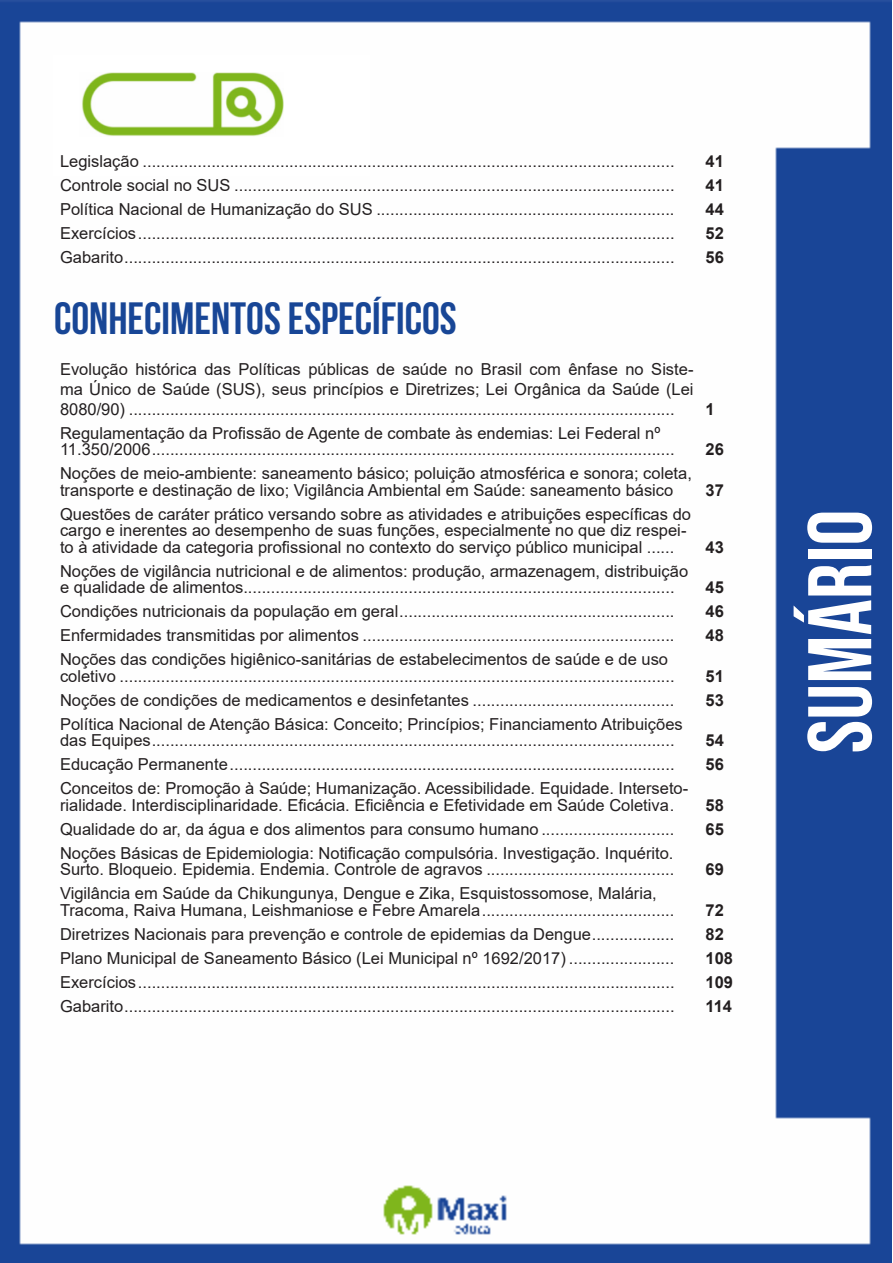
<style>
.page{position:relative;width:893px;height:1263px;background:#fff}
.page>*{position:absolute;margin:0;border:0;box-sizing:border-box;transform-origin:0 0}
.t1{font:90px "Bebas Neue";color:#fff}
.t2{font:700 45px "Bebas Neue";color:#184696}
.ALTERNATIVAS{font:16.5px/16.5px "Arial";color:#231f20}
.INDICE{font:700 16.5px "Arial";color:#231f20}
</style>
<div class="page">
<img style="left:0;top:0;width:892px;height:1263px">
<div style="left:53px;top:55px;width:317px;height:121px;background:#fff"></div>
<img style="left:82px;top:72px;width:201px;height:64px">
<p class="ALTERNATIVAS" style="left:60px;top:153px;width:616px">Legislação ....................................................................................................................</p>
<p class="INDICE" style="left:705px;top:149px;width:20px">41</p>
<p class="ALTERNATIVAS" style="left:60px;top:177px;width:616px">Controle social no SUS ................................................................................................</p>
<p class="INDICE" style="left:705px;top:173px;width:20px">41</p>
<p class="ALTERNATIVAS" style="left:60px;top:201px;width:616px">Política Nacional de Humanização do SUS .................................................................</p>
<p class="INDICE" style="left:705px;top:197px;width:20px">44</p>
<p class="ALTERNATIVAS" style="left:60px;top:225px;width:616px">Exercícios.....................................................................................................................</p>
<p class="INDICE" style="left:705px;top:221px;width:20px">52</p>
<p class="ALTERNATIVAS" style="left:60px;top:249px;width:616px">Gabarito........................................................................................................................</p>
<p class="INDICE" style="left:705px;top:245px;width:20px">56</p>
<p class="t2" style="left:54px;top:294px;width:404px">CONHECIMENTOS ESPECÍFICOS</p>
<p class="ALTERNATIVAS" style="left:60px;top:359px;width:635px;line-height:19.8px;text-align:justify">Evolução histórica das Políticas públicas de saúde no Brasil com ênfase no Siste&shy;ma Único de Saúde (SUS), seus princípios e Diretrizes; Lei Orgânica da Saúde (Lei 8080/90) .......................................................................................................................</p>
<p class="INDICE" style="left:705px;top:397px;width:11px">1</p>
<p class="ALTERNATIVAS" style="left:60px;top:424px;width:616px">Regulamentação da Profissão de Agente de combate às endemias: Lei Federal nº<br>11.350/2006..................................................................................................................</p>
<p class="ALTERNATIVAS" style="left:60px;top:465px;width:633px">Noções de meio-ambiente: saneamento básico; poluição atmosférica e sonora; coleta, transporte e destinação de lixo; Vigilância Ambiental em Saúde: saneamento básico</p>
<p class="ALTERNATIVAS" style="left:60px;top:505px;width:632px">Questões de caráter prático versando sobre as atividades e atribuições específicas do cargo e inerentes ao desempenho de suas funções, especialmente no que diz respei&shy;to à atividade da categoria profissional no contexto do serviço público municipal ......</p>
<p class="ALTERNATIVAS" style="left:60px;top:562px;width:630px">Noções de vigilância nutricional e de alimentos: produção, armazenagem, distribuição e qualidade de alimentos..............................................................................................</p>
<p class="INDICE" style="left:705px;top:438px;width:20px">26</p>
<p class="INDICE" style="left:705px;top:478px;width:20px">37</p>
<p class="INDICE" style="left:705px;top:535px;width:20px">43</p>
<p class="INDICE" style="left:705px;top:576px;width:20px">45</p>
<p class="ALTERNATIVAS" style="left:60px;top:603px;width:616px">Condições nutricionais da população em geral............................................................</p>
<p class="INDICE" style="left:705px;top:600px;width:20px">46</p>
<p class="ALTERNATIVAS" style="left:60px;top:627px;width:616px">Enfermidades transmitidas por alimentos ....................................................................</p>
<p class="INDICE" style="left:705px;top:624px;width:20px">48</p>
<p class="ALTERNATIVAS" style="left:60px;top:651px;width:616px">Noções das condições higiênico-sanitárias de estabelecimentos de saúde e de uso coletivo .........................................................................................................................</p>
<p class="INDICE" style="left:705px;top:664px;width:20px">51</p>
<p class="ALTERNATIVAS" style="left:60px;top:691px;width:616px">Noções de condições de medicamentos e desinfetantes ............................................</p>
<p class="INDICE" style="left:705px;top:688px;width:20px">53</p>
<p class="ALTERNATIVAS" style="left:60px;top:715px;width:624px">Política Nacional de Atenção Básica: Conceito; Princípios; Financiamento Atribuições das Equipes..................................................................................................................</p>
<p class="INDICE" style="left:705px;top:729px;width:20px">54</p>
<p class="ALTERNATIVAS" style="left:60px;top:756px;width:616px">Educação Permanente.................................................................................................</p>
<p class="INDICE" style="left:705px;top:753px;width:20px">56</p>
<p class="ALTERNATIVAS" style="left:60px;top:780px;width:630px">Conceitos de: Promoção à Saúde; Humanização. Acessibilidade. Equidade. Interseto&shy;rialidade. Interdisciplinaridade. Eficácia. Eficiência e Efetividade em Saúde Coletiva.</p>
<p class="INDICE" style="left:705px;top:793px;width:20px">58</p>
<p class="ALTERNATIVAS" style="left:60px;top:821px;width:616px">Qualidade do ar, da água e dos alimentos para consumo humano .............................</p>
<p class="INDICE" style="left:705px;top:817px;width:20px">65</p>
<p class="ALTERNATIVAS" style="left:60px;top:845px;width:616px">Noções Básicas de Epidemiologia: Notificação compulsória. Investigação. Inquérito.<br>Surto. Bloqueio. Epidemia. Endemia. Controle de agravos .........................................</p>
<p class="INDICE" style="left:705px;top:858px;width:20px">69</p>
<p class="ALTERNATIVAS" style="left:60px;top:885px;width:616px">Vigilância em Saúde da Chikungunya, Dengue e Zika, Esquistossomose, Malária,<br>Tracoma, Raiva Humana, Leishmaniose e Febre Amarela..........................................</p>
<p class="INDICE" style="left:705px;top:898px;width:20px">72</p>
<p class="ALTERNATIVAS" style="left:60px;top:926px;width:616px">Diretrizes Nacionais para prevenção e controle de epidemias da Dengue..................</p>
<p class="INDICE" style="left:705px;top:922px;width:20px">82</p>
<p class="ALTERNATIVAS" style="left:60px;top:950px;width:616px">Plano Municipal de Saneamento Básico (Lei Municipal nº 1692/2017) .......................</p>
<p class="INDICE" style="left:705px;top:946px;width:29px">108</p>
<p class="ALTERNATIVAS" style="left:60px;top:974px;width:616px">Exercícios.....................................................................................................................</p>
<p class="INDICE" style="left:705px;top:970px;width:29px">109</p>
<p class="ALTERNATIVAS" style="left:60px;top:998px;width:616px">Gabarito........................................................................................................................</p>
<p class="INDICE" style="left:705px;top:994px;width:28px">114</p>
<h1 class="t1" style="left:789px;top:753px;width:245px;rotate:-90deg">sumário</h1>
</div>
